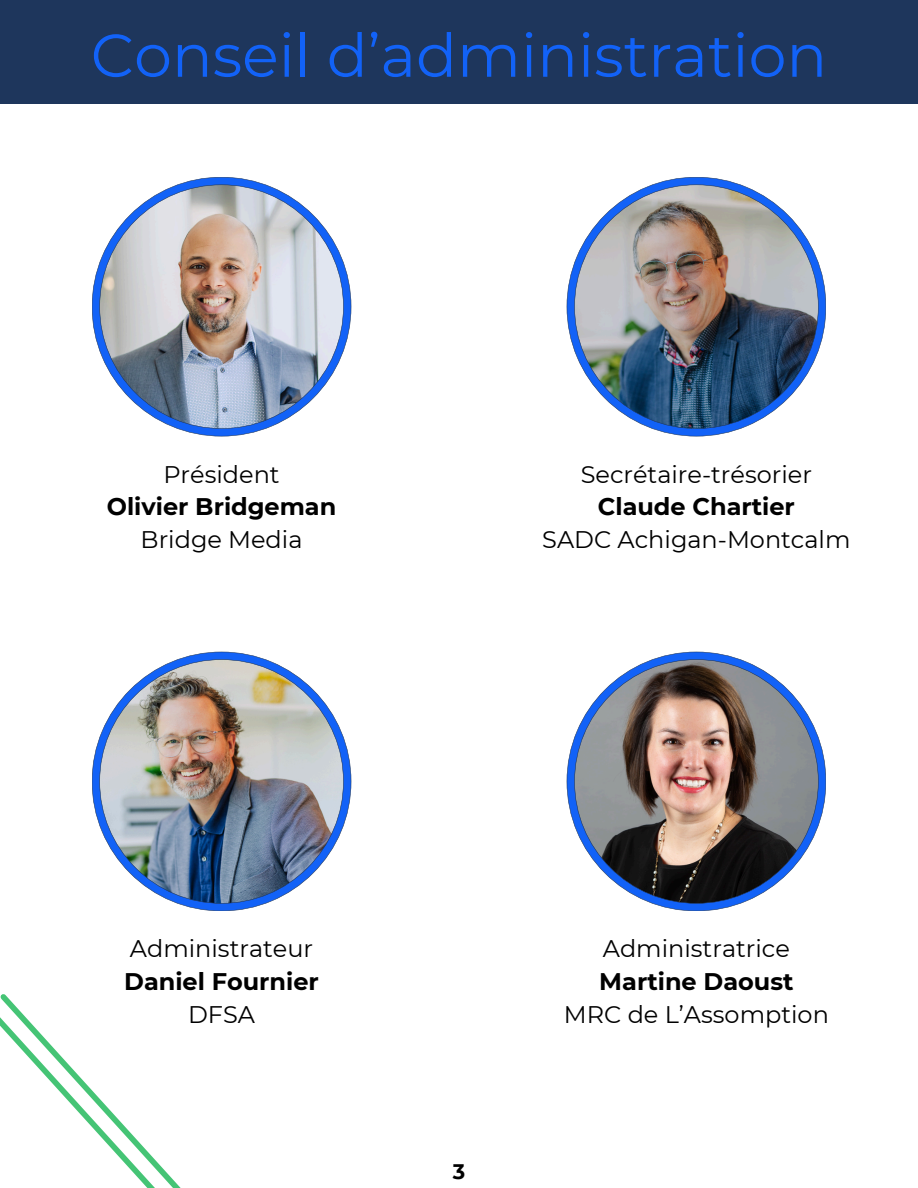
<style>
.page{position:relative;width:918px;height:1188px;background:#fff}
.page>*{position:absolute;margin:0;border:0;box-sizing:border-box;transform-origin:0 0}
.t1{font:60.3px "Montserrat";color:#1262f7}
.t2{font:24px "Montserrat";color:#000}
.t3{font:700 24px "Montserrat";color:#000}
.t4{font:700 21px "Montserrat";color:#000}
</style>
<div class="page">
<div style="left:0;top:0;width:918px;height:104px;background:#1e365c"></div>
<img style="left:92px;top:177px;width:259px;height:259px">
<img style="left:567px;top:177px;width:259px;height:259px">
<img style="left:92px;top:652px;width:259px;height:259px">
<img style="left:567px;top:652px;width:259px;height:259px">
<svg style="left:0;top:994px;width:181px;height:194px"></svg>
<p class="t1" style="left:91px;top:18px;width:738px">Conseil d’administration</p>
<p class="t2" style="left:163px;top:459px;width:118px">Président</p>
<p class="t3" style="left:107px;top:492px;width:231px">Olivier Bridgeman</p>
<p class="t2" style="left:141px;top:525px;width:163px">Bridge Media</p>
<p class="t2" style="left:581px;top:459px;width:233px">Secrétaire-trésorier</p>
<p class="t3" style="left:598px;top:492px;width:199px">Claude Chartier</p>
<p class="t2" style="left:542px;top:525px;width:310px">SADC Achigan-Montcalm</p>
<p class="t2" style="left:130px;top:934px;width:185px">Administrateur</p>
<p class="t3" style="left:124px;top:967px;width:196px">Daniel Fournier</p>
<p class="t2" style="left:188px;top:999px;width:68px">DFSA</p>
<p class="t4" style="left:453px;top:1159px;width:14px">3</p>
<p class="t2" style="left:603px;top:934px;width:189px">Administratrice</p>
<p class="t3" style="left:599px;top:967px;width:196px">Martine Daoust</p>
<p class="t2" style="left:564px;top:999px;width:266px">MRC de L’Assomption</p>
</div>
